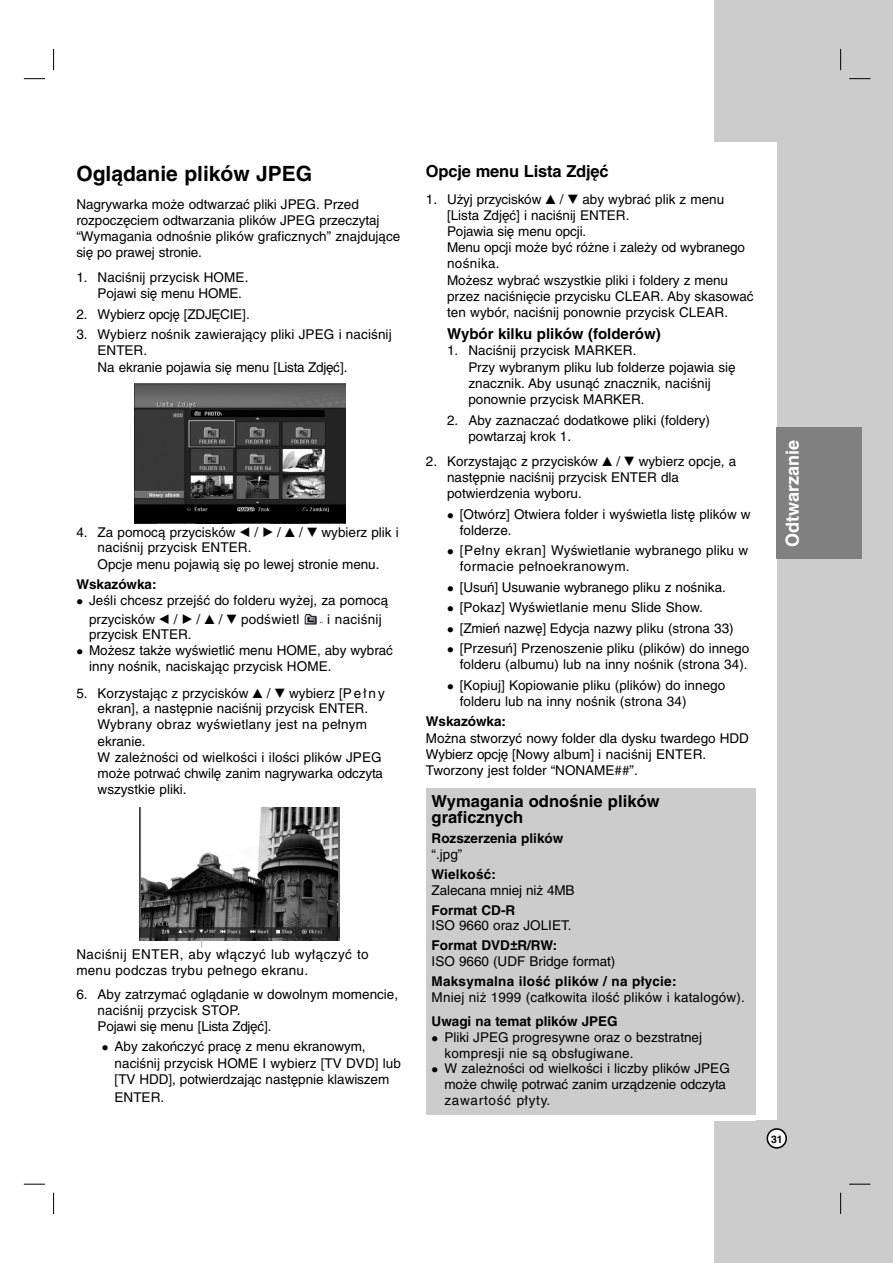
<style>
.page{position:relative;width:893px;height:1263px;background:#fff}
.page>*{position:absolute;margin:0;border:0;box-sizing:border-box;transform-origin:0 0}
.t1{font:700 21px "Helvetica CE";color:#000}
.t2{font:700 18px "Helvetica CE";color:#fff}
.t3{font:700 16.5px/15.8px "Helvetica CE";color:#000}
.t4{font:700 15px "Helvetica CE";color:#000}
.t5{font:13.5px/16.2px "Helvetica CE";color:#000}
.t6{font:700 13.5px "Helvetica CE";color:#000}
.t7{font:13.5px/16.2px "Helvetica CE";letter-spacing:.03em;color:#000}
.t8{font:13.5px/16.2px "Helvetica CE";letter-spacing:.025em;color:#000}
.t9{font:700 13.5px "Helvetica CE";letter-spacing:.02em;color:#000}
.t10{font:13.5px "Helvetica CE";letter-spacing:-.02em;color:#000}
.t11{font:13.5px "Helvetica CE";letter-spacing:.02em;color:#000}
.t12{font:700 10.5px "Helvetica CE";color:#000}
.s1{font-family:"Sony PS Common"}
.s2{font-weight:700}
.s3{font-family:"Helvetica";font-weight:700}
</style>
<div class="page">
<div style="left:714px;top:0;width:178px;height:1263px;background:#ccc"></div>
<div style="left:639px;top:142px;width:137px;height:978px;background:#fff"></div>
<svg style="left:766px;top:1128px;width:21px;height:21px"></svg>
<div style="left:776px;top:427px;width:85px;height:132px;background:#808080"></div>
<svg style="left:53px;top:49px;width:1px;height:21px"></svg>
<svg style="left:840px;top:49px;width:1px;height:21px"></svg>
<svg style="left:53px;top:1193px;width:1px;height:21px"></svg>
<svg style="left:840px;top:1193px;width:1px;height:21px"></svg>
<svg style="left:24px;top:78px;width:21px;height:1px"></svg>
<svg style="left:849px;top:78px;width:21px;height:1px"></svg>
<svg style="left:24px;top:1184px;width:21px;height:1px"></svg>
<svg style="left:849px;top:1184px;width:21px;height:1px"></svg>
<svg style="left:304px;top:616px;width:13px;height:9px"></svg>
<svg style="left:305px;top:614px;width:18px;height:10px"></svg>
<img style="left:134px;top:384px;width:211px;height:140px">
<img style="left:140px;top:808px;width:199px;height:133px">
<div style="left:426px;top:788px;width:329px;height:327px;background:#ccc"></div>
<h1 class="t1" style="left:76px;top:166px;width:237px">Oglądanie plików JPEG</h1>
<p class="t5" style="left:76px;top:197px;width:325px">Nagrywarka może odtwarzać pliki JPEG. Przed rozpoczęciem odtwarzania plików JPEG przeczytaj “Wymagania odnośnie plików graficznych” znajdujące się po prawej stronie.</p>
<p class="t5" style="left:98px;top:271px;width:152px;text-indent:-21px">1. Naciśnij przycisk HOME.<br>Pojawi się menu HOME.</p>
<p class="t10" style="left:76px;top:309px;width:175px">2. Wybierz opcję [ZDJĘCIE].</p>
<p class="t5" style="left:98px;top:328px;width:295px;text-indent:-21px">3. Wybierz nośnik zawierający pliki JPEG i naciśnij<br>ENTER.<br>Na ekranie pojawia się menu [Lista Zdjęć].</p>
<p class="t5" style="left:98px;top:526px;width:303px;text-indent:-21px">4. Za pomocą przycisków <span class="s1">B</span> / <span class="s1">B</span> / <span class="s1">V</span> / <span class="s1">V</span> wybierz plik i naciśnij przycisk ENTER.<br>Opcje menu pojawią się po lewej stronie menu.</p>
<p class="t6" style="left:76px;top:579px;width:82px">Wskazówka:</p>
<p class="t5" style="left:89px;top:593px;width:300px;line-height:18.3px">Jeśli chcesz przejść do folderu wyżej, za pomocą przycisków <span class="s1">B</span> / <span class="s1">B</span> / <span class="s1">V</span> / <span class="s1">V</span> podświetl</p>
<p class="t11" style="left:327px;top:614px;width:56px">i naciśnij</p>
<p class="t5" style="left:89px;top:628px;width:305px">przycisk ENTER.<br>Możesz także wyświetlić menu HOME, aby wybrać inny nośnik, naciskając przycisk HOME.</p>
<p class="t5" style="left:98px;top:686px;width:288px;text-indent:-21px">5. Korzystając z przycisków <span class="s1">V</span> / <span class="s1">V</span> wybierz [Pełny ekran], a następnie naciśnij przycisk ENTER.<br>Wybrany obraz wyświetlany jest na pełnym ekranie.<br>W zależności od wielkości i ilości plików JPEG może potrwać chwilę zanim nagrywarka odczyta wszystkie pliki.</p>
<p class="t7" style="left:76px;top:948px;width:294px">Naciśnij ENTER, aby włączyć lub wyłączyć to menu podczas trybu pełnego ekranu.</p>
<p class="t5" style="left:98px;top:987px;width:302px;text-indent:-21px">6. Aby zatrzymać oglądanie w dowolnym momencie, naciśnij przycisk STOP.<br>Pojawi się menu [Lista Zdjęć].</p>
<p class="t5" style="left:115px;top:1040px;width:288px">Aby zakończyć pracę z menu ekranowym, naciśnij przycisk HOME I wybierz [TV DVD] lub [TV HDD], potwierdzając następnie klawiszem</p>
<p class="t5" style="left:115px;top:1091px;width:51px">ENTER.</p>
<p class="t3" style="left:426px;top:165px;width:184px">Opcje menu Lista Zdjęć</p>
<p class="t5" style="left:447px;top:193px;width:308px;text-indent:-21px">1. Użyj przycisków <span class="s1">V</span> / <span class="s1">V</span> aby wybrać plik z menu [Lista Zdjęć] i naciśnij ENTER.<br>Pojawia się menu opcji.<br>Menu opcji może być różne i zależy od wybranego nośnika.<br>Możesz wybrać wszystkie pliki i foldery z menu przez naciśnięcie przycisku CLEAR. Aby skasować ten wybór, naciśnij ponownie przycisk CLEAR.</p>
<p class="t4" style="left:447px;top:328px;width:215px">Wybór kilku plików (folderów)</p>
<p class="t5" style="left:468px;top:344px;width:269px;text-indent:-21px">1. Naciśnij przycisk MARKER.<br>Przy wybranym pliku lub folderze pojawia się znacznik. Aby usunąć znacznik, naciśnij ponownie przycisk MARKER.</p>
<p class="t5" style="left:468px;top:413px;width:243px;text-indent:-21px">2. Aby zaznaczać dodatkowe pliki (foldery) powtarzaj krok 1.</p>
<p class="t5" style="left:447px;top:455px;width:291px;text-indent:-21px">2. Korzystając z przycisków <span class="s1">V</span> / <span class="s1">V</span> wybierz opcje, a następnie naciśnij przycisk ENTER dla potwierdzenia wyboru.</p>
<p class="t5" style="left:460px;top:507px;width:292px">[Otwórz] Otwiera folder i wyświetla listę plików w folderze.</p>
<p class="t8" style="left:460px;top:544px;width:290px">[Pełny ekran] Wyświetlanie wybranego pliku w formacie pełnoekranowym.</p>
<p class="t5" style="left:460px;top:578px;width:291px;line-height:20.4px">[Usuń] Usuwanie wybranego pliku z nośnika. [Pokaz] Wyświetlanie menu Slide Show.<br>[Zmień nazwę] Edycja nazwy pliku (strona 33) [Przesuń] Przenoszenie pliku (plików) do innego</p>
<p class="t5" style="left:460px;top:656px;width:289px;line-height:20.4px">folderu (albumu) lub na inny nośnik (strona 34). [Kopiuj] Kopiowanie pliku (plików) do innego</p>
<p class="t5" style="left:460px;top:695px;width:228px">folderu lub na inny nośnik (strona 34)</p>
<p class="t6" style="left:426px;top:717px;width:82px">Wskazówka:</p>
<p class="t5" style="left:426px;top:731px;width:324px">Można stworzyć nowy folder dla dysku twardego HDD<br>Wybierz opcję [Nowy album] i naciśnij ENTER.<br>Tworzony jest folder “NONAME##”.</p>
<p class="t3" style="left:431px;top:796px;width:229px">Wymagania odnośnie plików graficznych</p>
<p class="t6" style="left:431px;top:834px;width:133px">Rozszerzenia plików</p>
<p class="t5" style="left:431px;top:848px;width:32px">“.jpg”</p>
<p class="t6" style="left:431px;top:869px;width:66px">Wielkość:</p>
<p class="t5" style="left:431px;top:883px;width:144px">Zalecana mniej niż 4MB</p>
<p class="t6" style="left:431px;top:905px;width:85px">Format CD-R</p>
<p class="t5" style="left:431px;top:917px;width:141px;line-height:20px">ISO 9660 oraz JOLIET.<br><span class="s2">Format DVD</span><span class="s3">±</span><span class="s2">R/RW:</span></p>
<p class="t5" style="left:431px;top:955px;width:185px">ISO 9660 (UDF Bridge format)</p>
<p class="t9" style="left:431px;top:977px;width:246px">Maksymalna ilość plików / na płycie:</p>
<p class="t5" style="left:431px;top:991px;width:315px">Mniej niż 1999 (całkowita ilość plików i katalogów).</p>
<p class="t6" style="left:431px;top:1017px;width:188px">Uwagi na temat plików JPEG</p>
<p class="t5" style="left:444px;top:1031px;width:287px;line-height:15.8px">Pliki JPEG progresywne oraz o bezstratnej kompresji nie są obsługiwane.<br>W zależności od wielkości i liczby plików JPEG może chwilę potrwać zanim urządzenie odczyta zawartość płyty.</p>
<h2 class="t2" style="left:786px;top:547px;width:109px;rotate:-90deg">Odtwarzanie</h2>
<p class="t12" style="left:771px;top:1135px;width:13px">31</p>
</div>
